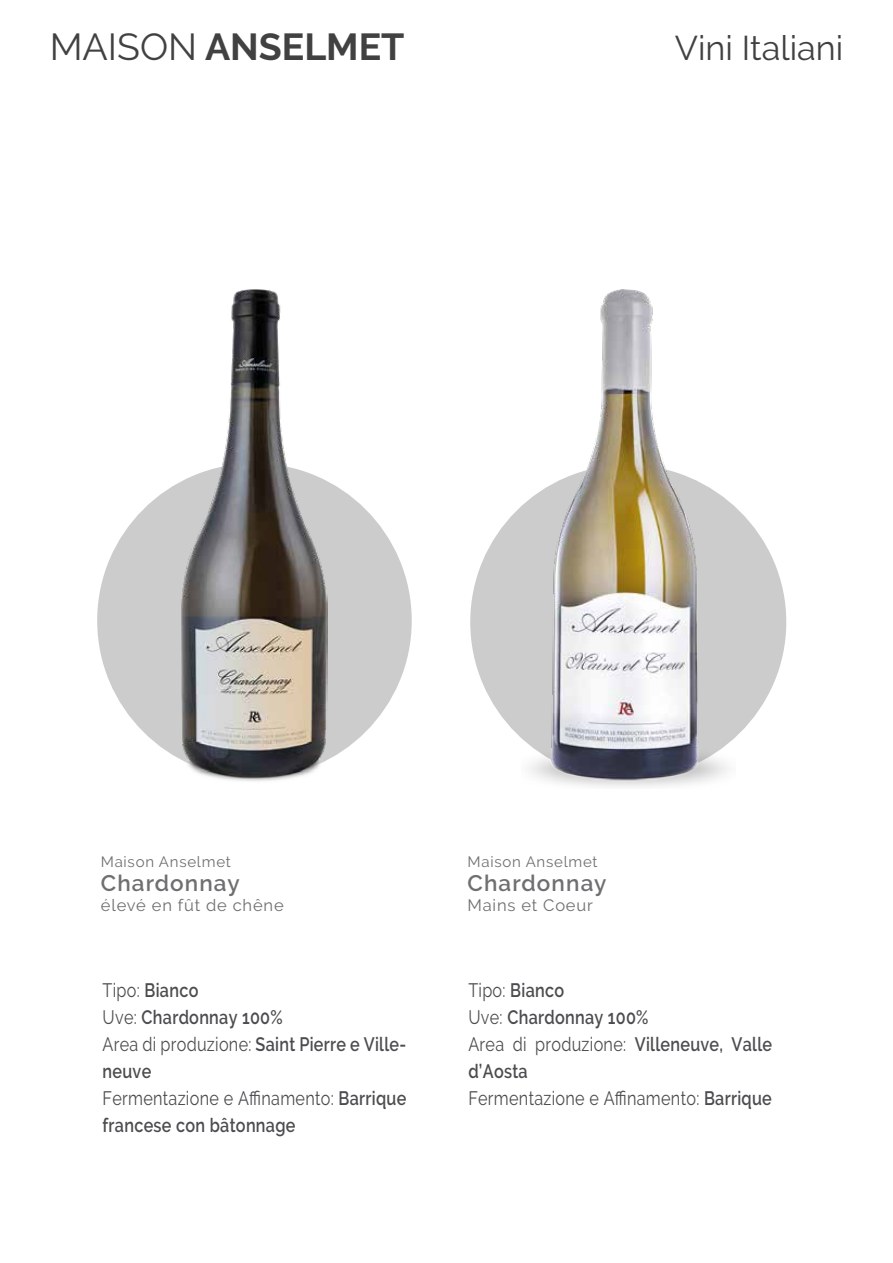
<style>
.page{position:relative;width:893px;height:1263px;background:#fff}
.page>*{position:absolute;margin:0;border:0;box-sizing:border-box;transform-origin:0 0}
.t1{font:700 37.5px "Raleway";color:#414142}
.t2{font:34.2px "Raleway";color:#414142}
.t3{font:600 22.5px "Raleway";letter-spacing:.05em;color:#6e6f70}
.t4{font:600 19.35px/27px "Raleway";letter-spacing:.02em;color:#4c4b4e;scale:.83 1}
.t5{font:19.35px/27px "Raleway";letter-spacing:.02em;color:#4c4b4e;scale:.83 1}
.t6{font:16.5px "Raleway";letter-spacing:.05em;color:#6e6f70}
.t7{font:15px "Raleway";letter-spacing:.05em;color:#6e6f70}
.s1{font-weight:400}
.s2{font-weight:600}
</style>
<div class="page">
<div style="left:97px;top:463px;width:315px;height:315px;background:#cdcccc;border-radius:50%"></div>
<div style="left:470px;top:465px;width:316px;height:314px;background:#cdcccc;border-radius:50%"></div>
<img style="left:182px;top:289px;width:145px;height:492px">
<img style="left:521px;top:290px;width:214px;height:497px">
<h1 class="t1" style="left:50px;top:25px;width:356px"><span class="s1">MAISON</span> ANSELMET</h1>
<h2 class="t2" style="left:675px;top:28px;width:170px">Vini Italiani</h2>
<p class="t7" style="left:101px;top:853px;width:131px">Maison Anselmet</p>
<p class="t3" style="left:101px;top:870px;width:140px">Chardonnay</p>
<p class="t6" style="left:101px;top:895px;width:184px">élevé en fût de chêne</p>
<p class="t4" style="left:103px;top:976px;width:367px"><span class="s1">Tipo:</span> Bianco<br><span class="s1">Uve:</span> Chardonnay 100%<br><span class="s1">Area di produzione:</span> Saint Pierre e Ville&shy;neuve<br><span class="s1">Fermentazione e Affinamento:</span> Barrique francese con bâtonnage</p>
<p class="t7" style="left:468px;top:853px;width:131px">Maison Anselmet</p>
<p class="t3" style="left:468px;top:870px;width:140px">Chardonnay</p>
<p class="t6" style="left:468px;top:895px;width:127px">Mains et Coeur</p>
<p class="t5" style="left:468px;top:976px;width:367px">Tipo: <span class="s2">Bianco<br></span>Uve: <span class="s2">Chardonnay 100%<br></span>Area di produzione: <span class="s2">Villeneuve, Valle d’Aosta<br></span>Fermentazione e Affinamento: <span class="s2">Barrique</span></p>
</div>
